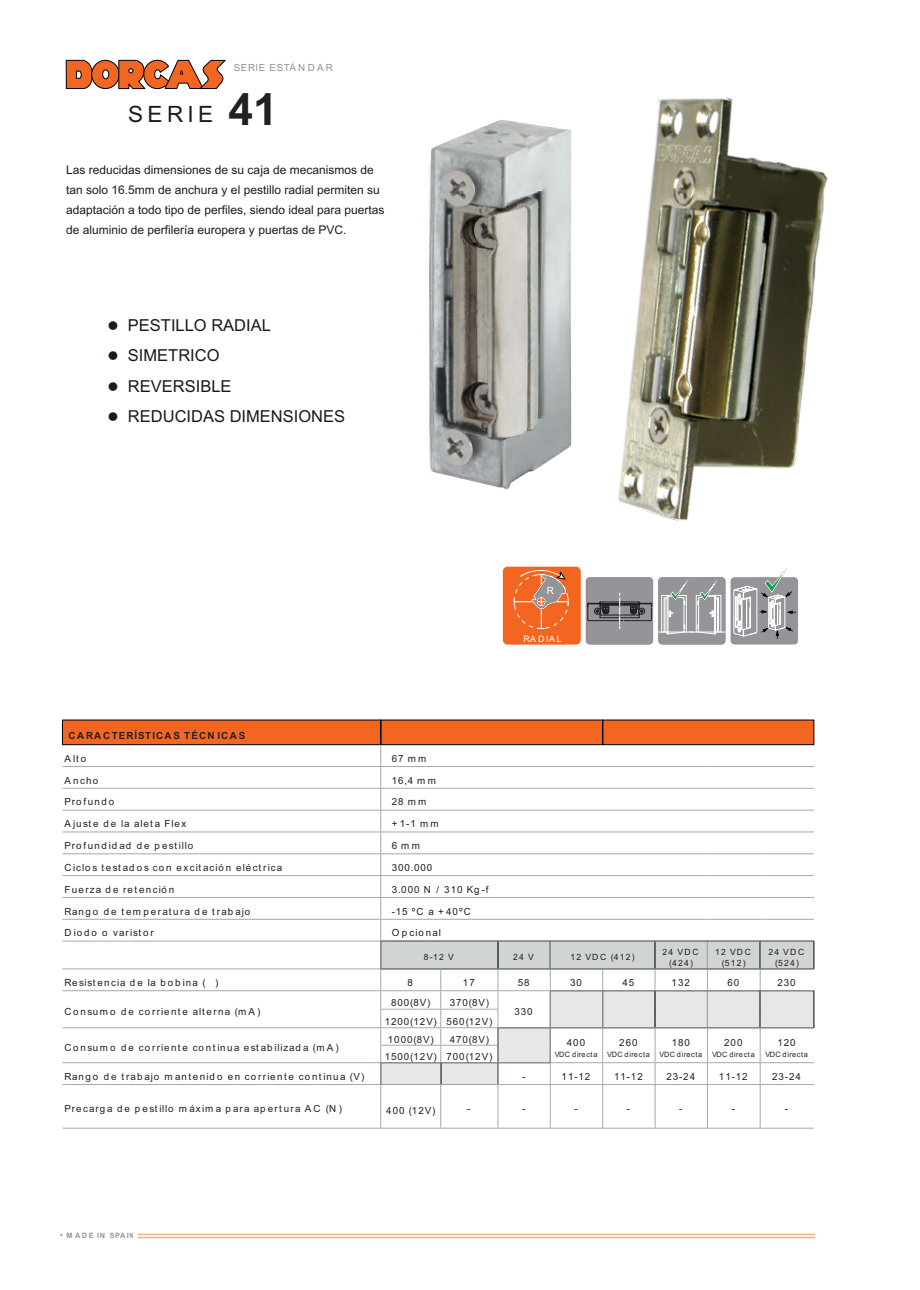
<style>
.page{position:relative;width:920px;height:1290px;background:#fff}
.page>*{position:absolute;margin:0;border:0;box-sizing:border-box;transform-origin:0 0}
.t1{font:700 44.25px "Arial";color:#241f21}
.t2{font:22.5px "Arial";letter-spacing:.195em;color:#1f1a17}
.t3{font:16.5px/30.6px "Arial";color:#1f1a17}
.t4{font:15px/30.6px "Wingdings";color:#1f1a17;text-align:justify}
.t5{font:12px/20px "Arial";color:#1f1a17}
.t6{font:9.9px "Arial";color:#fff}
.t7{font:9.75px "Arial";letter-spacing:.14em;color:#241f21}
.t8{font:9.75px "Arial";letter-spacing:.105em;color:#241f21}
.t9{font:9.75px "Arial";letter-spacing:.13em;color:#241f21}
.t10{font:9.75px "Arial";letter-spacing:.135em;color:#241f21}
.t11{font:700 9.75px "Arial";letter-spacing:.125em;color:#241f21}
.t12{font:9.75px "Arial";letter-spacing:.125em;color:#241f21}
.t13{font:9.75px "Arial";letter-spacing:.045em;color:#949499}
.t14{font:8.85px "Arial";letter-spacing:.21em;color:#fff}
.t15{font:8.55px/10.8px "Arial";letter-spacing:.14em;color:#241f21;text-align:center}
.t16{font:7.35px "Arial";letter-spacing:.06em;color:#241f21}
.t17{font:700 7.35px "Arial";letter-spacing:.07em;color:#949499}
.s1{font-size:8.55px;color:#241f21}
</style>
<div class="page">
<hr style="left:138px;top:1234px;width:677px;height:1px;background:#faad82">
<hr style="left:138px;top:1237px;width:677px;height:1px;background:#faad82">
<div style="left:731px;top:578px;width:66px;height:66px;background:#949499;border:1px solid #000;border-radius:3px"></div>
<div style="left:731px;top:577px;width:67px;height:67px;border:2px solid #949499;border-radius:3px"></div>
<div style="left:659px;top:578px;width:66px;height:66px;background:#949499;border:1px solid #000;border-radius:3px"></div>
<div style="left:658px;top:577px;width:68px;height:68px;border:2px solid #949499;border-radius:3px"></div>
<div style="left:587px;top:578px;width:65px;height:66px;background:#949499;border:1px solid #000;border-radius:3px"></div>
<div style="left:586px;top:577px;width:67px;height:68px;border:2px solid #949499;border-radius:3px"></div>
<div style="left:504px;top:568px;width:76px;height:76px;background:#f26621;border:1px solid #000;border-radius:4px"></div>
<div style="left:503px;top:567px;width:78px;height:78px;border:2px solid #f26621;border-radius:4px"></div>
<svg style="left:66px;top:60px;width:160px;height:29px"></svg>
<svg style="left:587px;top:581px;width:139px;height:54px"></svg>
<svg style="left:733px;top:569px;width:63px;height:70px"></svg>
<hr style="left:62px;top:1128px;width:645px;height:1px;background:#a6a8ab">
<hr style="left:707px;top:1128px;width:53px;height:1px;background:#a6a8ab">
<hr style="left:760px;top:1128px;width:54px;height:1px;background:#a6a8ab">
<hr style="left:380px;top:1085px;width:1px;height:43px;background:#a6a8ab">
<hr style="left:440px;top:1085px;width:1px;height:43px;background:#a6a8ab">
<hr style="left:498px;top:1085px;width:1px;height:43px;background:#a6a8ab">
<hr style="left:550px;top:1085px;width:1px;height:43px;background:#a6a8ab">
<hr style="left:602px;top:1085px;width:1px;height:43px;background:#a6a8ab">
<hr style="left:655px;top:1085px;width:1px;height:43px;background:#a6a8ab">
<hr style="left:707px;top:1085px;width:1px;height:43px;background:#a6a8ab">
<hr style="left:760px;top:1085px;width:1px;height:43px;background:#a6a8ab">
<svg style="left:62px;top:720px;width:752px;height:365px"></svg>
<hr style="left:541px;top:574px;width:1px;height:54px;background:#fff">
<svg style="left:513px;top:566px;width:56px;height:45px"></svg>
<div style="left:514px;top:574px;width:55px;height:55px;border:1px dashed #fff;border-radius:50%"></div>
<img style="left:429px;top:120px;width:117px;height:370px">
<img style="left:546px;top:97px;width:282px;height:424px">
<h2 class="t2" style="left:128px;top:106px;width:87px">SERIE</h2>
<p class="t13" style="left:234px;top:64px;width:100px">SERIE ESTÁ N D A R</p>
<h1 class="t1" style="left:228px;top:92px;width:51px">41</h1>
<p class="t5" style="left:66px;top:161px;width:320px">Las reducidas dimensiones de su caja de mecanismos de tan solo 16.5mm de anchura y el pestillo radial permiten su adaptación a todo tipo de perfiles, siendo ideal para puertas de aluminio de perfilería europera y puertas de PVC.</p>
<h3 class="t3" style="left:128px;top:311px;width:219px;text-indent:-20px">●PESTILLO RADIAL<br>SIMETRICO<br>REVERSIBLE<br>REDUCIDAS DIMENSIONES</h3>
<h3 class="t4" style="left:108px;top:342px;width:69px">● ● ●</h3>
<p class="t6" style="left:547px;top:587px;width:9px">R</p>
<p class="t14" style="left:523px;top:635px;width:40px">RADIAL</p>
<p class="t11" style="left:69px;top:731px;width:178px">CARACTERÍSTICAS TÉCN ICAS</p>
<p class="t8" style="left:65px;top:755px;width:23px">Alto</p>
<p class="t8" style="left:392px;top:755px;width:36px">67 mm</p>
<p class="t8" style="left:65px;top:776px;width:35px">Ancho</p>
<p class="t8" style="left:392px;top:776px;width:46px">16,4 m m</p>
<p class="t7" style="left:65px;top:798px;width:51px">Profundo</p>
<p class="t8" style="left:392px;top:798px;width:36px">28 mm</p>
<p class="t12" style="left:65px;top:820px;width:123px">Ajuste de la aleta Flex</p>
<p class="t8" style="left:392px;top:820px;width:49px">+1-1 mm</p>
<p class="t7" style="left:65px;top:842px;width:130px">Profundidad de pestillo</p>
<p class="t8" style="left:392px;top:842px;width:30px">6mm</p>
<p class="t9" style="left:65px;top:864px;width:219px">Ciclos testados con excitación eléctrica</p>
<p class="t8" style="left:392px;top:864px;width:42px">300.000</p>
<p class="t7" style="left:65px;top:886px;width:111px">Fuerza de retención</p>
<p class="t8" style="left:392px;top:886px;width:98px">3.000 N / 310 Kg -f</p>
<p class="t7" style="left:65px;top:907px;width:187px">Rango de temperatura de trabajo</p>
<p class="t8" style="left:392px;top:907px;width:81px">-15 ºC a + 40ºC</p>
<p class="t9" style="left:65px;top:929px;width:91px">Diodo o varistor</p>
<p class="t8" style="left:392px;top:929px;width:51px">O pcional</p>
<p class="t15" style="left:424px;top:953px;width:32px">8-12 V</p>
<p class="t15" style="left:513px;top:953px;width:22px">24 V</p>
<p class="t15" style="left:571px;top:953px;width:66px">12 VDC (412)</p>
<p class="t15" style="left:663px;top:947px;width:37px">24 VDC (424)</p>
<p class="t15" style="left:715px;top:947px;width:37px">12 VDC (512)</p>
<p class="t15" style="left:768px;top:947px;width:37px">24 VDC (524)</p>
<p class="t7" style="left:65px;top:979px;width:155px">Resistencia de la bobina ( )</p>
<p class="t8" style="left:408px;top:979px;width:7px">8</p>
<p class="t8" style="left:463px;top:979px;width:13px">17</p>
<p class="t8" style="left:518px;top:979px;width:13px">58</p>
<p class="t8" style="left:570px;top:979px;width:13px">30</p>
<p class="t8" style="left:622px;top:979px;width:13px">45</p>
<p class="t8" style="left:672px;top:979px;width:20px">132</p>
<p class="t8" style="left:727px;top:979px;width:13px">60</p>
<p class="t8" style="left:777px;top:979px;width:20px">230</p>
<p class="t7" style="left:65px;top:1008px;width:197px">Consumo de corriente alterna (mA)</p>
<p class="t8" style="left:391px;top:999px;width:41px">800(8V)</p>
<p class="t8" style="left:450px;top:999px;width:41px">370(8V)</p>
<p class="t8" style="left:514px;top:1008px;width:20px">330</p>
<p class="t8" style="left:385px;top:1017px;width:109px">1200(12V) 560(12V)</p>
<p class="t7" style="left:65px;top:1044px;width:276px">Consumo de corriente continua estabilizada (mA)</p>
<p class="t8" style="left:388px;top:1035px;width:47px">1000(8V)</p>
<p class="t8" style="left:450px;top:1035px;width:41px">470(8V)</p>
<p class="t8" style="left:567px;top:1039px;width:20px">400</p>
<p class="t16" style="left:555px;top:1051px;width:44px">VDC directa</p>
<p class="t8" style="left:385px;top:1053px;width:109px">1500(12V) 700(12V)</p>
<p class="t8" style="left:619px;top:1039px;width:20px">260</p>
<p class="t16" style="left:607px;top:1051px;width:44px">VDC directa</p>
<p class="t8" style="left:672px;top:1039px;width:20px">180</p>
<p class="t16" style="left:660px;top:1051px;width:44px">VDC directa</p>
<p class="t8" style="left:724px;top:1039px;width:20px">200</p>
<p class="t16" style="left:712px;top:1051px;width:44px">VDC directa</p>
<p class="t8" style="left:777px;top:1039px;width:20px">120</p>
<p class="t16" style="left:765px;top:1051px;width:44px">VDC directa</p>
<p class="t7" style="left:65px;top:1073px;width:301px">Rango de trabajo mantenido en corriente continua (V)</p>
<p class="t8" style="left:522px;top:1073px;width:5px">-</p>
<p class="t8" style="left:562px;top:1073px;width:30px">11-12</p>
<p class="t8" style="left:614px;top:1073px;width:30px">11-12</p>
<p class="t8" style="left:666px;top:1073px;width:30px">23-24</p>
<p class="t8" style="left:719px;top:1073px;width:30px">11-12</p>
<p class="t8" style="left:772px;top:1073px;width:30px">23-24</p>
<p class="t10" style="left:65px;top:1105px;width:279px">Precarga de pestillo máxima para apertura AC (N )</p>
<p class="t8" style="left:386px;top:1107px;width:51px">400 (12V)</p>
<p class="t8" style="left:467px;top:1105px;width:5px">-</p>
<p class="t8" style="left:522px;top:1105px;width:5px">-</p>
<p class="t8" style="left:574px;top:1105px;width:5px">-</p>
<p class="t8" style="left:627px;top:1105px;width:5px">-</p>
<p class="t8" style="left:679px;top:1105px;width:5px">-</p>
<p class="t8" style="left:732px;top:1105px;width:5px">-</p>
<p class="t8" style="left:785px;top:1105px;width:5px">-</p>
<p class="t17" style="left:60px;top:1233px;width:75px"><span class="s1">·</span> M ADE IN SPAIN</p>
</div>
